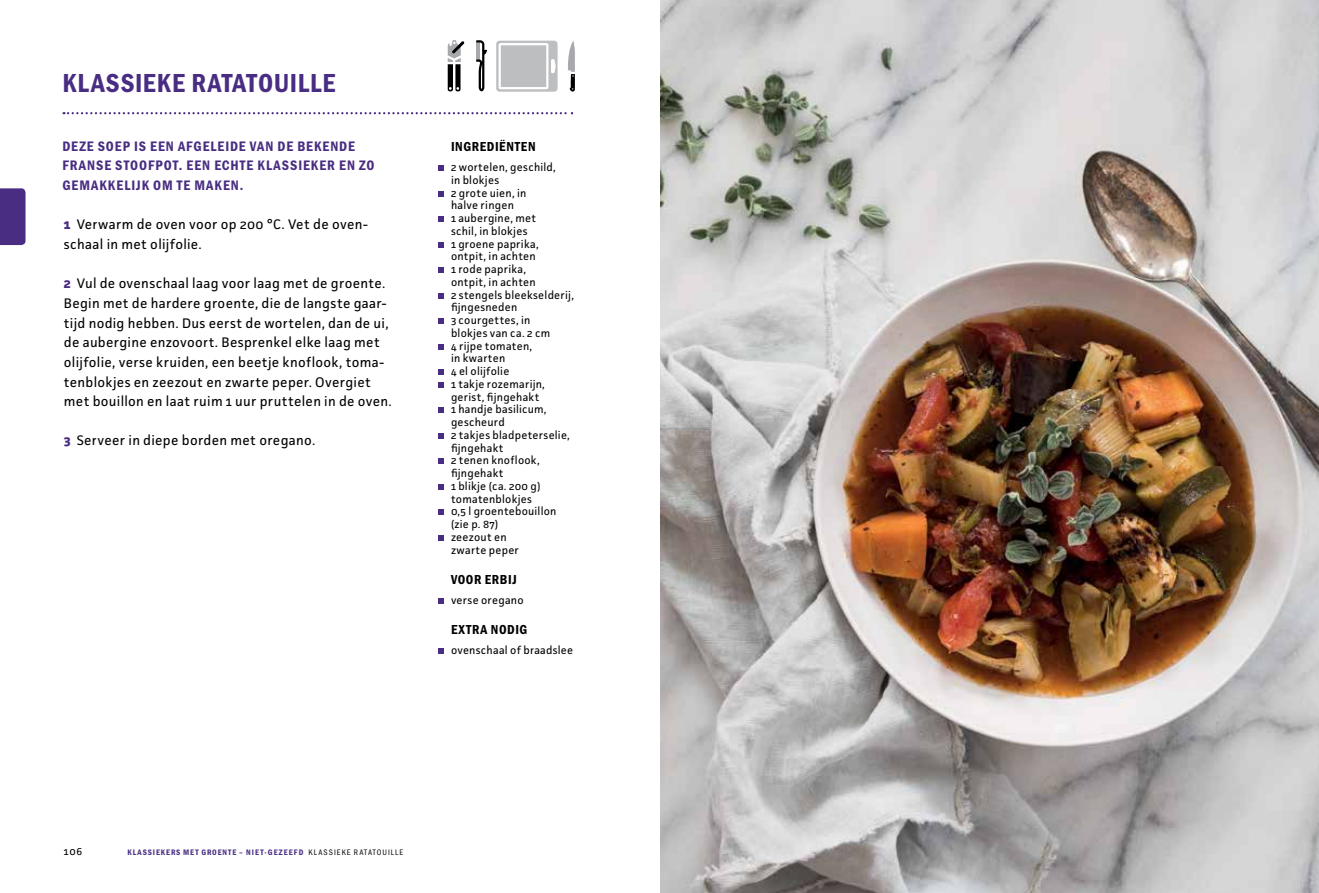
<style>
.page{position:relative;width:1319px;height:893px;background:#fff}
.page>*{position:absolute;margin:0;border:0;box-sizing:border-box;transform-origin:0 0}
.t1{font:50.85px "Franklin Gothic URW Con Boo";color:#492d82;scale:1.15 1}
.t2{font:27px "Franklin Gothic URW Con Dem";letter-spacing:.03em;color:#492d82}
.t3{font:14.25px/19.6px "Franklin Gothic URW Con Dem";letter-spacing:.07em;color:#492d82}
.t4{font:13.8px/19.6px "Facit";letter-spacing:.02em;color:#000}
.t5{font:13.5px "Franklin Gothic URW Con Dem";letter-spacing:.045em;color:#000}
.t6{font:11.25px/12.8px "Facit";letter-spacing:.02em;color:#000}
.t7{font:10.95px "Facit";color:#000}
.t8{font:8.25px "Franklin Gothic URW Con Dem";letter-spacing:.115em;color:#492d82}
.s1{font-weight:700;font-size:14.1px;color:#492d82}
.s2{font-family:"Franklin Gothic URW Con Boo";color:#000}
</style>
<div class="page">
<svg style="left:0;top:188px;width:26px;height:57px"></svg>
<img style="left:660px;top:0;width:658px;height:893px">
<svg style="left:63px;top:112px;width:509px;height:2px"></svg>
<svg style="left:447px;top:40px;width:17px;height:52px"></svg>
<svg style="left:476px;top:40px;width:11px;height:52px"></svg>
<svg style="left:568px;top:41px;width:7px;height:51px"></svg>
<svg style="left:496px;top:41px;width:61px;height:51px"></svg>
<svg style="left:498px;top:43px;width:58px;height:46px"></svg>
<h2 class="t2" style="left:62px;top:65px;width:274px">KLASSIEKE RATATOUILLE</h2>
<p class="t3" style="left:62px;top:136px;width:314px">DEZE SOEP IS EEN AFGELEIDE VAN DE BEKENDE<br>FRANSE STOOFPOT. EEN ECHTE KLASSIEKER EN ZO<br>GEMAKKELIJK OM TE MAKEN.</p>
<p class="t5" style="left:451px;top:137px;width:86px">INGREDIËNTEN</p>
<h1 class="t1" style="left:434px;top:133px;width:14px">·</h1>
<p class="t6" style="left:451px;top:161px;width:106px">2 wortelen, geschild, in blokjes</p>
<h1 class="t1" style="left:434px;top:159px;width:14px">·</h1>
<p class="t6" style="left:451px;top:186px;width:77px">2 grote uien, in halve ringen</p>
<h1 class="t1" style="left:434px;top:184px;width:14px">·</h1>
<p class="t6" style="left:451px;top:212px;width:87px">1 aubergine, met schil, in blokjes</p>
<h1 class="t1" style="left:434px;top:210px;width:14px">·</h1>
<p class="t6" style="left:451px;top:237px;width:89px">1 groene paprika, ontpit, in achten</p>
<h1 class="t1" style="left:434px;top:235px;width:14px">·</h1>
<p class="t6" style="left:451px;top:263px;width:86px">1 rode paprika, ontpit, in achten</p>
<h1 class="t1" style="left:434px;top:261px;width:14px">·</h1>
<p class="t6" style="left:451px;top:288px;width:124px">2 stengels bleekselderij, fijngesneden</p>
<h1 class="t1" style="left:434px;top:286px;width:14px">·</h1>
<p class="t6" style="left:451px;top:314px;width:101px">3 courgettes, in blokjes van ca. 2 cm</p>
<h1 class="t1" style="left:434px;top:312px;width:14px">·</h1>
<p class="t6" style="left:451px;top:339px;width:83px">4 rijpe tomaten, in kwarten</p>
<h1 class="t1" style="left:434px;top:337px;width:14px">·</h1>
<p class="t6" style="left:451px;top:365px;width:60px">4 el olijfolie</p>
<h1 class="t1" style="left:434px;top:350px;width:14px">·</h1>
<p class="t6" style="left:451px;top:377px;width:95px">1 takje rozemarijn, gerist, fijngehakt</p>
<h1 class="t1" style="left:434px;top:375px;width:14px">·</h1>
<p class="t6" style="left:451px;top:403px;width:97px">1 handje basilicum, gescheurd</p>
<h1 class="t1" style="left:434px;top:401px;width:14px">·</h1>
<p class="t6" style="left:451px;top:428px;width:120px">2 takjes bladpeterselie, fijngehakt</p>
<h1 class="t1" style="left:434px;top:426px;width:14px">·</h1>
<p class="t6" style="left:451px;top:454px;width:90px">2 tenen knoflook, fijngehakt</p>
<h1 class="t1" style="left:434px;top:452px;width:14px">·</h1>
<p class="t6" style="left:451px;top:479px;width:91px">1 blikje (ca. 200 g) tomatenblokjes</p>
<h1 class="t1" style="left:434px;top:477px;width:14px">·</h1>
<p class="t6" style="left:451px;top:505px;width:107px">0,5 l groentebouillon (zie p. 87)</p>
<h1 class="t1" style="left:434px;top:503px;width:14px">·</h1>
<p class="t6" style="left:451px;top:530px;width:69px">zeezout en zwarte peper</p>
<p class="t5" style="left:451px;top:570px;width:67px">VOOR ERBIJ</p>
<h1 class="t1" style="left:434px;top:566px;width:14px">·</h1>
<p class="t6" style="left:451px;top:593px;width:74px">verse oregano</p>
<p class="t5" style="left:451px;top:620px;width:78px">EXTRA NODIG</p>
<h1 class="t1" style="left:434px;top:616px;width:14px">·</h1>
<p class="t6" style="left:451px;top:644px;width:124px">ovenschaal of braadslee</p>
<p class="t4" style="left:64px;top:215px;width:305px"><span class="s1">1</span> Verwarm de oven voor op 200 °C. Vet de oven&shy;schaal in met olijfolie.</p>
<p class="t4" style="left:64px;top:273px;width:329px"><span class="s1">2</span> Vul de ovenschaal laag voor laag met de groente.<br>Begin met de hardere groente, die de langste gaar&shy;tijd nodig hebben. Dus eerst de wortelen, dan de ui, de aubergine enzovoort. Besprenkel elke laag met olijfolie, verse kruiden, een beetje knoflook, toma&shy;tenblokjes en zeezout en zwarte peper. Overgiet met bouillon en laat ruim 1 uur pruttelen in de oven.</p>
<p class="t4" style="left:64px;top:431px;width:253px"><span class="s1">3</span> Serveer in diepe borden met oregano.</p>
<p class="t7" style="left:64px;top:844px;width:20px">106</p>
<p class="t8" style="left:128px;top:847px;width:277px">KLASSIEKERS MET GROENTE – NIET-GEZEEFD <span class="s2">KLASSIEKE RATATOUILLE</span></p>
</div>
